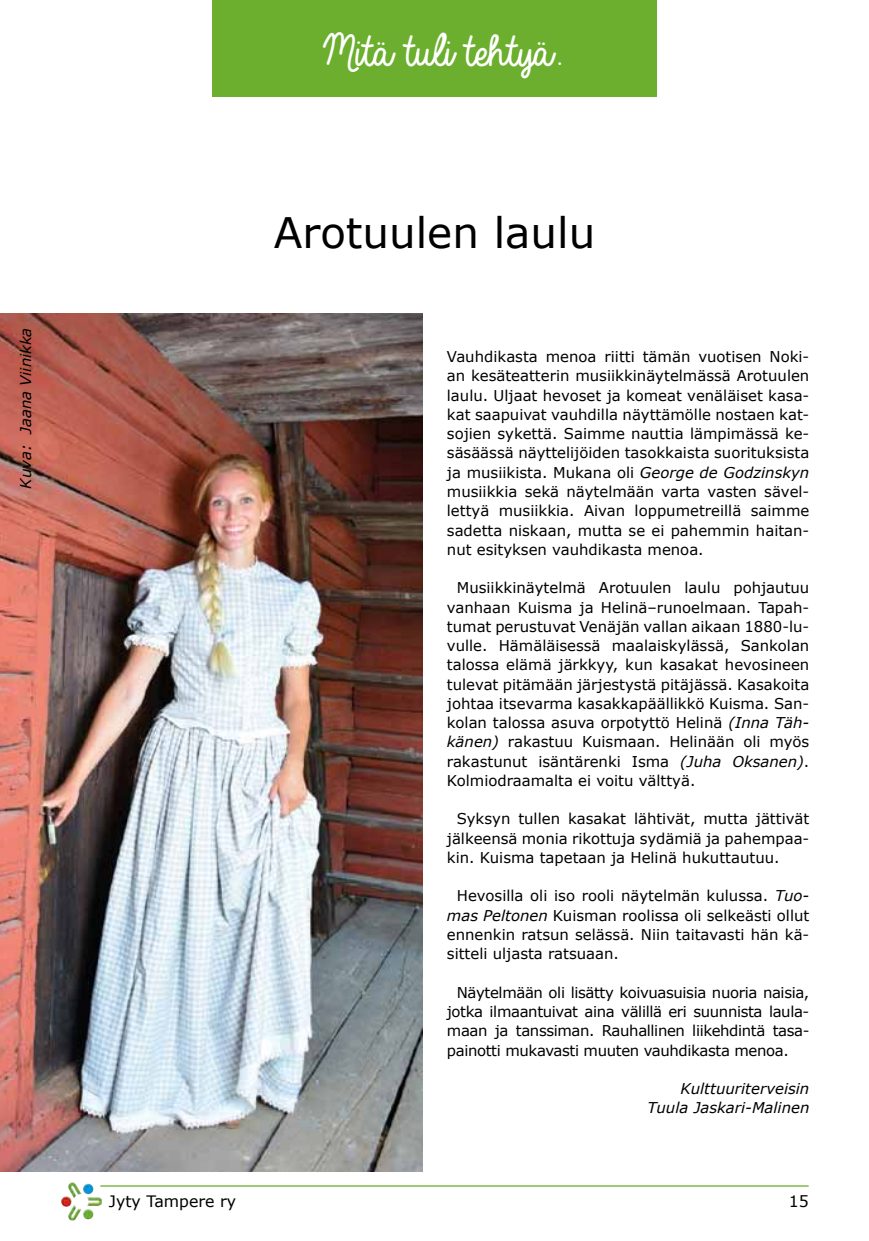
<style>
.page{position:relative;width:869px;height:1241px;background:#fff}
.page>*{position:absolute;margin:0;border:0;box-sizing:border-box;transform-origin:0 0}
.t1{font:49px "Always In My Heart";color:#fff}
.t2{font:42px "Verdana";color:#000}
.t3{font:15.75px "Verdana";color:#000}
.t4{font:14.88px/19.2px "Verdana";color:#000;text-align:justify}
.t5{font:italic 14.88px/19.2px "Verdana";color:#000;text-align:right}
.s1{font-style:italic}
</style>
<div class="page">
<img style="left:68px;top:1182px;width:8px;height:16px">
<hr style="left:101px;top:1185px;width:706px;height:1px;background:#6caf2e">
<img style="left:0;top:314px;width:422px;height:857px">
<div style="left:212px;top:0;width:444px;height:96px;background:#6caf2e"></div>
<p class="t5" style="left:16px;top:488px;width:163px;rotate:-90deg">Kuva: Jaana Viinikka</p>
<h1 class="t1" style="left:316px;top:24px;width:238px">Mitä tuli tehtyä.</h1>
<h2 class="t2" style="left:273px;top:204px;width:323px">Arotuulen laulu</h2>
<p class="t4" style="left:446px;top:347px;width:364px">Vauhdikasta menoa riitti tämän vuotisen Noki&shy;an kesäteatterin musiikkinäytelmässä Arotuulen laulu. Uljaat hevoset ja komeat venäläiset kasa&shy;kat saapuivat vauhdilla näyttämölle nostaen kat&shy;sojien sykettä. Saimme nauttia lämpimässä ke&shy;säsäässä näyttelijöiden tasokkaista suorituksista ja musiikista. Mukana oli <span class="s1">George de Godzinskyn </span>musiikkia sekä näytelmään varta vasten sävel&shy;lettyä musiikkia. Aivan loppumetreillä saimme sadetta niskaan, mutta se ei pahemmin haitan&shy;nut esityksen vauhdikasta menoa.</p>
<p class="t4" style="left:446px;top:578px;width:364px;text-indent:10px">Musiikkinäytelmä Arotuulen laulu pohjautuu vanhaan Kuisma ja Helinä–runoelmaan. Tapah&shy;tumat perustuvat Venäjän vallan aikaan 1880-lu&shy;vulle. Hämäläisessä maalaiskylässä, Sankolan talossa elämä järkkyy, kun kasakat hevosineen tulevat pitämään järjestystä pitäjässä. Kasakoita johtaa itsevarma kasakkapäällikkö Kuisma. San&shy;kolan talossa asuva orpotyttö Helinä <span class="s1">(Inna Täh&shy;känen)</span> rakastuu Kuismaan. Helinään oli myös rakastunut isäntärenki Isma <span class="s1">(Juha Oksanen)</span>.<br>Kolmiodraamalta ei voitu välttyä.</p>
<p class="t4" style="left:446px;top:809px;width:364px;text-indent:10px">Syksyn tullen kasakat lähtivät, mutta jättivät jälkeensä monia rikottuja sydämiä ja pahempaa&shy;kin. Kuisma tapetaan ja Helinä hukuttautuu.</p>
<p class="t4" style="left:446px;top:886px;width:364px;text-indent:10px">Hevosilla oli iso rooli näytelmän kulussa. <span class="s1">Tuo&shy;mas Peltonen</span> Kuisman roolissa oli selkeästi ollut ennenkin ratsun selässä. Niin taitavasti hän kä&shy;sitteli uljasta ratsuaan.</p>
<p class="t4" style="left:446px;top:982px;width:364px;text-indent:10px">Näytelmään oli lisätty koivuasuisia nuoria naisia, jotka ilmaantuivat aina välillä eri suunnista laula&shy;maan ja tanssiman. Rauhallinen liikehdintä tasa&shy;painotti mukavasti muuten vauhdikasta menoa.</p>
<p class="t5" style="left:647px;top:1078px;width:163px">Kulttuuriterveisin<br>Tuula Jaskari-Malinen</p>
<p class="t3" style="left:109px;top:1189px;width:129px">Jyty Tampere ry</p>
<p class="t3" style="left:788px;top:1189px;width:22px">15</p>
</div>
